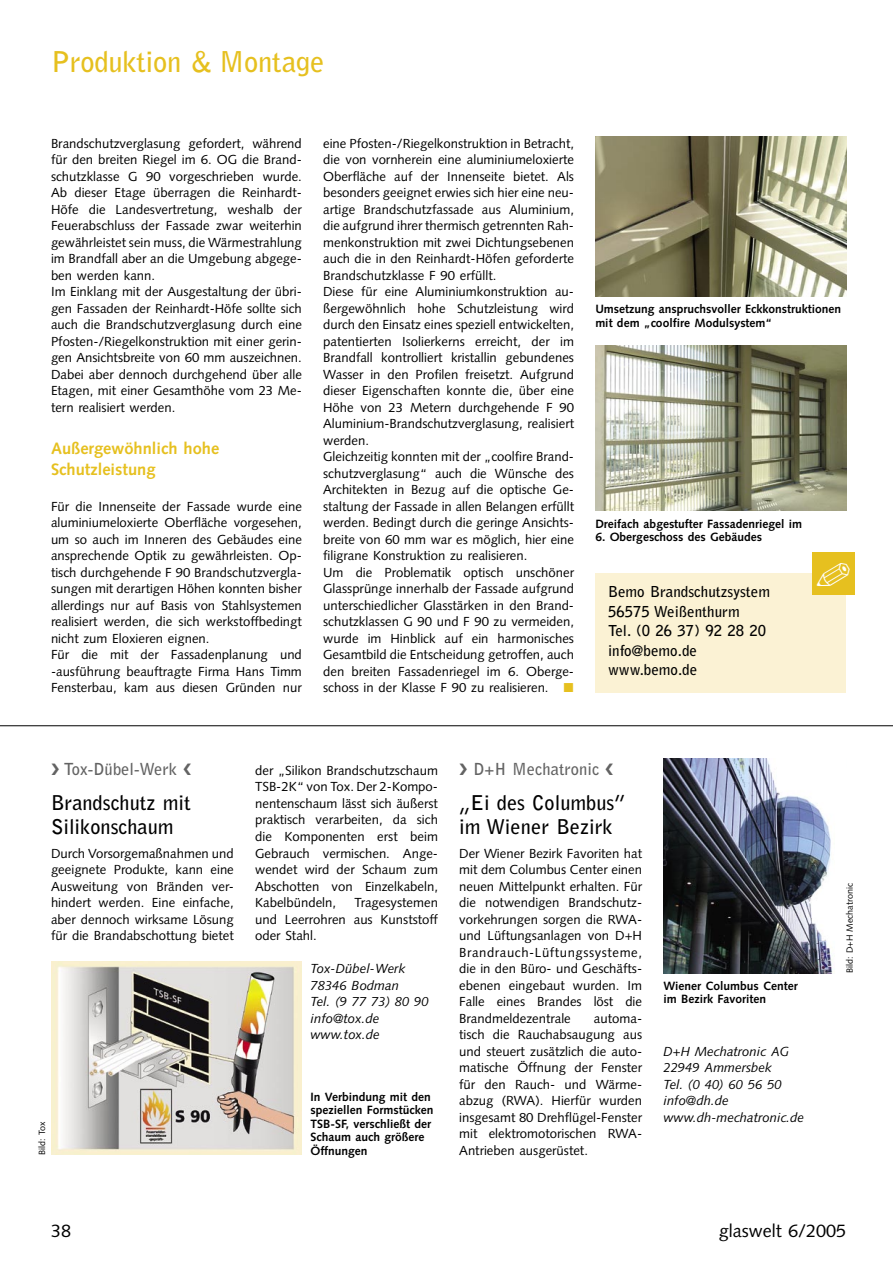
<style>
.page{position:relative;width:893px;height:1263px;background:#fff}
.page>*{position:absolute;margin:0;border:0;box-sizing:border-box;transform-origin:0 0}
.GW_Rubriken{font:700 28.5px "Bell Gothic Std";letter-spacing:-.01em;color:#e6c01f}
.GW_DZ_schwarz{font:700 20.25px/23.2px "Bell Gothic Std";color:#000}
.t1{font:18px "Syntax LT Std";color:#000}
.GW_Zwischenüberschrift_11_14{font:700 16.5px/21px "Syntax LT Std";color:#e6c01f}
.GW_DZ_orange{font:700 16.5px "Bell Gothic Std";color:#636363}
.GW_Adresskasten{font:700 15px "Bell Gothic Std";color:#000}
.GW_Grundtext_8_75_11{font:13.2px/16.5px "Syntax LT Std";color:#000;text-align:justify}
.GW_Adresse_kursiv{font:italic 13.2px "Syntax LT Std";color:#000}
.GW_BU_8_9{font:700 12px/13.5px "Syntax LT Std";color:#000}
.GW_Bildvermerk{font:9px "Syntax LT Std";color:#000}
.s1{color:#e6c01f}
</style>
<div class="page">
<img style="left:595px;top:346px;width:251px;height:165px">
<img style="left:595px;top:136px;width:251px;height:160px">
<img style="left:51px;top:961px;width:251px;height:193px">
<img style="left:663px;top:758px;width:171px;height:215px">
<hr style="left:0;top:725px;width:893px;height:1px;background:#000">
<div style="left:595px;top:573px;width:251px;height:119px;background:#fbf2d4"></div>
<div style="left:812px;top:553px;width:43px;height:42px;background:#e6c01f"></div>
<p class="GW_Rubriken" style="left:51px;top:45px;width:275px">Produktion &amp; Montage</p>
<p class="GW_Grundtext_8_75_11" style="left:51px;top:135px;width:252px">Brandschutzverglasung gefordert, während für den breiten Riegel im 6. OG die Brand&shy;schutzklasse G 90 vorgeschrieben wurde.<br>Ab dieser Etage überragen die Reinhardt-Höfe die Landesvertretung, weshalb der Feuerabschluss der Fassade zwar weiterhin gewährleistet sein muss, die Wärmestrahlung im Brandfall aber an die Umgebung abgege&shy;ben werden kann.</p>
<p class="GW_Grundtext_8_75_11" style="left:51px;top:284px;width:252px">Im Einklang mit der Ausgestaltung der übri&shy;gen Fassaden der Reinhardt-Höfe sollte sich auch die Brandschutzverglasung durch eine Pfosten-/Riegelkonstruktion mit einer gerin&shy;gen Ansichtsbreite von 60 mm auszeichnen.<br>Dabei aber dennoch durchgehend über alle Etagen, mit einer Gesamthöhe vom 23 Me&shy;tern realisiert werden.</p>
<p class="GW_Zwischenüberschrift_11_14" style="left:51px;top:438px;width:170px">Außergewöhnlich hohe<br>Schutzleistung</p>
<p class="GW_Grundtext_8_75_11" style="left:51px;top:498px;width:252px">Für die Innenseite der Fassade wurde eine aluminiumeloxierte Oberfläche vorgesehen, um so auch im Inneren des Gebäudes eine ansprechende Optik zu gewährleisten. Op&shy;tisch durchgehende F 90 Brandschutzvergla&shy;sungen mit derartigen Höhen konnten bisher allerdings nur auf Basis von Stahlsystemen realisiert werden, die sich werkstoffbedingt nicht zum Eloxieren eignen.</p>
<p class="GW_Grundtext_8_75_11" style="left:51px;top:647px;width:252px">Für die mit der Fassadenplanung und -ausführung beauftragte Firma Hans Timm Fensterbau, kam aus diesen Gründen nur</p>
<p class="GW_Grundtext_8_75_11" style="left:323px;top:135px;width:252px">eine Pfosten-/Riegelkonstruktion in Betracht, die von vornherein eine aluminiumeloxierte Oberfläche auf der Innenseite bietet. Als besonders geeignet erwies sich hier eine neu&shy;artige Brandschutzfassade aus Aluminium, die aufgrund ihrer thermisch getrennten Rah&shy;menkonstruktion mit zwei Dichtungsebenen auch die in den Reinhardt-Höfen geforderte Brandschutzklasse F 90 erfüllt.</p>
<p class="GW_Grundtext_8_75_11" style="left:323px;top:284px;width:252px">Diese für eine Aluminiumkonstruktion au&shy;ßergewöhnlich hohe Schutzleistung wird durch den Einsatz eines speziell entwickelten, patentierten Isolierkerns erreicht, der im Brandfall kontrolliert kristallin gebundenes Wasser in den Profilen freisetzt. Aufgrund dieser Eigenschaften konnte die, über eine Höhe von 23 Metern durchgehende F 90<br>Aluminium-Brandschutzverglasung, realisiert werden.</p>
<p class="GW_Grundtext_8_75_11" style="left:323px;top:449px;width:252px">Gleichzeitig konnten mit der „coolfire Brand&shy;schutzverglasung“ auch die Wünsche des Architekten in Bezug auf die optische Ge&shy;staltung der Fassade in allen Belangen erfüllt werden. Bedingt durch die geringe Ansichts&shy;breite von 60 mm war es möglich, hier eine filigrane Konstruktion zu realisieren.</p>
<p class="GW_Grundtext_8_75_11" style="left:323px;top:564px;width:252px">Um die Problematik optisch unschöner Glassprünge innerhalb der Fassade aufgrund unterschiedlicher Glasstärken in den Brand&shy;schutzklassen G 90 und F 90 zu vermeiden, wurde im Hinblick auf ein harmonisches Gesamtbild die Entscheidung getroffen, auch den breiten Fassadenriegel im 6. Oberge&shy;schoss in der Klasse F 90 zu realisieren. <span class="s1">◼</span></p>
<p class="GW_BU_8_9" style="left:595px;top:302px;width:247px">Umsetzung anspruchsvoller Eckkonstruktionen mit dem „coolfire Modulsystem“</p>
<p class="GW_BU_8_9" style="left:595px;top:517px;width:208px">Dreifach abgestufter Fassadenriegel im</p>
<p class="GW_BU_8_9" style="left:595px;top:530px;width:168px">6. Obergeschoss des Gebäudes</p>
<p class="GW_Adresskasten" style="left:608px;top:583px;width:164px">Bemo Brandschutzsystem</p>
<p class="GW_Adresskasten" style="left:608px;top:602px;width:133px">56575 Weißenthurm</p>
<p class="GW_Adresskasten" style="left:608px;top:622px;width:160px">Tel. (0 26 37) 92 28 20</p>
<p class="GW_Adresskasten" style="left:608px;top:641px;width:90px">info@bemo.de</p>
<p class="GW_Adresskasten" style="left:608px;top:661px;width:91px">www.bemo.de</p>
<p class="GW_DZ_orange" style="left:51px;top:759px;width:142px">❯ Tox-Dübel-Werk ❮</p>
<p class="GW_DZ_schwarz" style="left:51px;top:791px;width:141px">Brandschutz mit<br>Silikonschaum</p>
<p class="GW_Grundtext_8_75_11" style="left:51px;top:845px;width:184px">Durch Vorsorgemaßnahmen und geeignete Produkte, kann eine Ausweitung von Bränden ver&shy;hindert werden. Eine einfache, aber dennoch wirksame Lösung für die Brandabschottung bietet</p>
<p class="GW_Bildvermerk" style="left:37px;top:1154px;width:35px;rotate:-90deg">Bild: Tox</p>
<p class="GW_Grundtext_8_75_11" style="left:255px;top:762px;width:184px">der „Silikon Brandschutzschaum TSB-2K“ von Tox. Der 2-Kompo&shy;nentenschaum lässt sich äußerst praktisch verarbeiten, da sich die Komponenten erst beim Gebrauch vermischen. Ange&shy;wendet wird der Schaum zum Abschotten von Einzelkabeln, Kabelbündeln,</p>
<p class="GW_Grundtext_8_75_11" style="left:255px;top:894px;width:184px;text-indent:99px">Tragesystemen und Leerrohren aus Kunststoff oder Stahl.</p>
<p class="GW_Adresse_kursiv" style="left:310px;top:961px;width:96px">Tox-Dübel-Werk</p>
<p class="GW_Adresse_kursiv" style="left:310px;top:977px;width:90px">78346 Bodman</p>
<p class="GW_Adresse_kursiv" style="left:310px;top:994px;width:120px">Tel. (9 77 73) 80 90</p>
<p class="GW_Adresse_kursiv" style="left:310px;top:1010px;width:70px">info@tox.de</p>
<p class="GW_Adresse_kursiv" style="left:310px;top:1027px;width:71px">www.tox.de</p>
<p class="GW_BU_8_9" style="left:310px;top:1090px;width:124px">In Verbindung mit den speziellen Formstücken<br>TSB-SF, verschließt der<br>Schaum auch größere<br>Öffnungen</p>
<p class="GW_DZ_orange" style="left:459px;top:759px;width:156px">❯ D+H Mechatronic ❮</p>
<p class="GW_DZ_schwarz" style="left:459px;top:791px;width:168px">„Ei des Columbus” im Wiener Bezirk</p>
<p class="GW_Grundtext_8_75_11" style="left:459px;top:845px;width:184px">Der Wiener Bezirk Favoriten hat mit dem Columbus Center einen neuen Mittelpunkt erhalten. Für die notwendigen Brandschutz&shy;vorkehrungen sorgen die RWA&shy;und Lüftungsanlagen von D+H Brandrauch-Lüftungssysteme, die in den Büro- und Geschäfts&shy;ebenen eingebaut wurden. Im Falle eines Brandes löst die Brandmeldezentrale</p>
<p class="GW_Grundtext_8_75_11" style="left:459px;top:1010px;width:184px;text-indent:135px">automa&shy;tisch die Rauchabsaugung aus und steuert zusätzlich die auto&shy;matische Öffnung der Fenster für den Rauch- und Wärme&shy;abzug (RWA). Hierfür wurden insgesamt 80 Drehflügel-Fenster mit elektromotorischen RWA-Antrieben ausgerüstet.</p>
<p class="GW_BU_8_9" style="left:663px;top:979px;width:136px">Wiener Columbus Center im Bezirk Favoriten</p>
<p class="GW_Adresse_kursiv" style="left:663px;top:1043px;width:127px">D+H Mechatronic AG</p>
<p class="GW_Adresse_kursiv" style="left:663px;top:1060px;width:110px">22949 Ammersbek</p>
<p class="GW_Adresse_kursiv" style="left:663px;top:1076px;width:120px">Tel. (0 40) 60 56 50</p>
<p class="GW_Adresse_kursiv" style="left:663px;top:1093px;width:67px">info@dh.de</p>
<p class="GW_Adresse_kursiv" style="left:663px;top:1109px;width:142px">www.dh-mechatronic.de</p>
<p class="GW_Bildvermerk" style="left:844px;top:973px;width:91px;rotate:-90deg">Bild: D+H Mechatronic</p>
<p class="t1" style="left:51px;top:1220px;width:22px">38</p>
<p class="t1" style="left:719px;top:1220px;width:129px">glaswelt 6/2005</p>
</div>
